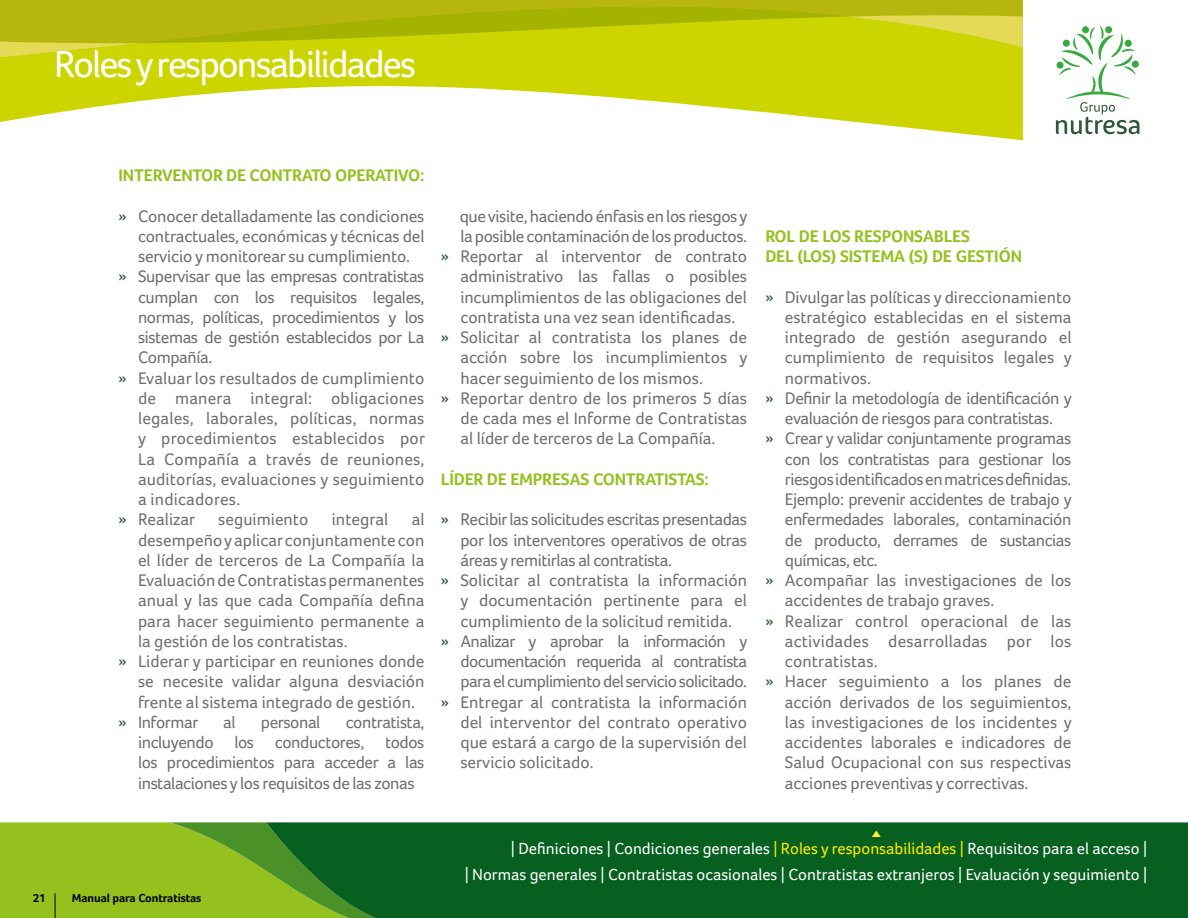
<style>
.page{position:relative;width:1188px;height:918px;background:#fff}
.page>*{position:absolute;margin:0;border:0;box-sizing:border-box;transform-origin:0 0}
.t1{font:38.4px "Foco";letter-spacing:-.05em;color:#fff}
.t2{font:17.25px/20.2px "Foco";color:#706f6f;text-align:justify}
.t3{font:17.25px "Foco";letter-spacing:-.025em;color:#706f6f}
.t4{font:700 17.25px/20.2px "Foco";letter-spacing:-.01em;color:#95c11f}
.t5{font:17.25px "Foco";letter-spacing:-.035em;color:#706f6f}
.t6{font:16.5px/25.8px "Foco";color:#fff;text-align:right}
.t7{font:700 12px "Foco";letter-spacing:-.01em;color:#000}
.s1{color:#2e5a39}
.s2{color:#ffed00}
</style>
<div class="page">
<div style="left:376px;top:822px;width:812px;height:96px;background:#07601f"></div>
<svg style="left:0;top:82px;width:1022px;height:59px"></svg>
<svg style="left:0;top:0;width:1022px;height:82px;background:#c3c907"></svg>
<svg style="left:1056px;top:25px;width:83px;height:109px"></svg>
<svg style="left:872px;top:830px;width:9px;height:7px"></svg>
<svg style="left:0;top:822px;width:376px;height:96px;background:#73aa21"></svg>
<h1 class="t1" style="left:54px;top:42px;width:364px">Roles y responsabilidades</h1>
<p class="t4" style="left:119px;top:165px;width:307px">INTERVENTOR DE CONTRATO OPERATIVO:</p>
<p class="t2" style="left:119px;top:205px;width:308px"><span class="s1">»</span> Conocer detalladamente las condiciones</p>
<p class="t2" style="left:138px;top:226px;width:288px">contractuales, económicas y técnicas del</p>
<p class="t2" style="left:138px;top:246px;width:274px">servicio y monitorear su cumplimiento.</p>
<p class="t3" style="left:119px;top:267px;width:307px"><span class="s1">»</span> Supervisar que las empresas contratistas</p>
<p class="t3" style="left:138px;top:287px;width:288px">cumplan con los requisitos legales,</p>
<p class="t3" style="left:138px;top:307px;width:288px">normas, políticas, procedimientos y los</p>
<p class="t3" style="left:138px;top:327px;width:288px">sistemas de gestión establecidos por La</p>
<p class="t3" style="left:138px;top:348px;width:76px">Compañía.</p>
<p class="t2" style="left:119px;top:367px;width:307px"><span class="s1">»</span> Evaluar los resultados de cumplimiento</p>
<p class="t2" style="left:138px;top:388px;width:288px">de manera integral: obligaciones</p>
<p class="t2" style="left:138px;top:408px;width:288px">legales, laborales, políticas, normas</p>
<p class="t2" style="left:138px;top:428px;width:289px">y procedimientos establecidos por</p>
<p class="t2" style="left:138px;top:448px;width:288px">La Compañía a través de reuniones,</p>
<p class="t2" style="left:138px;top:469px;width:288px">auditorías, evaluaciones y seguimiento</p>
<p class="t2" style="left:138px;top:489px;width:104px">a indicadores.</p>
<p class="t2" style="left:119px;top:509px;width:78px"><span class="s1">»</span> Realizar</p>
<p class="t2" style="left:218px;top:509px;width:92px">seguimiento</p>
<p class="t2" style="left:332px;top:509px;width:58px">integral</p>
<p class="t2" style="left:412px;top:509px;width:14px">al</p>
<p class="t2" style="left:138px;top:529px;width:288px">desempeño y aplicar conjuntamente con</p>
<p class="t2" style="left:138px;top:550px;width:288px">el líder de terceros de La Compañía la</p>
<p class="t2" style="left:138px;top:570px;width:288px">Evaluación de Contratistas permanentes</p>
<p class="t2" style="left:138px;top:590px;width:288px">anual y las que cada Compañía defina</p>
<p class="t2" style="left:138px;top:610px;width:288px">para hacer seguimiento permanente a</p>
<p class="t2" style="left:138px;top:631px;width:211px">la gestión de los contratistas.</p>
<p class="t2" style="left:119px;top:651px;width:307px"><span class="s1">»</span> Liderar y participar en reuniones donde</p>
<p class="t2" style="left:138px;top:671px;width:288px">se necesite validar alguna desviación</p>
<p class="t2" style="left:138px;top:691px;width:278px">frente al sistema integrado de gestión.</p>
<p class="t3" style="left:119px;top:712px;width:81px"><span class="s1">»</span> Informar</p>
<p class="t2" style="left:223px;top:712px;width:14px">al</p>
<p class="t3" style="left:261px;top:712px;width:61px">personal</p>
<p class="t2" style="left:138px;top:712px;width:288px;text-indent:208px">contratista, incluyendo los conductores, todos los procedimientos para acceder a las instalaciones y los requisitos de las zonas</p>
<p class="t3" style="left:460px;top:206px;width:289px">que visite, haciendo énfasis en los riesgos y</p>
<p class="t3" style="left:460px;top:226px;width:288px">la posible contaminación de los productos.</p>
<p class="t2" style="left:441px;top:246px;width:308px"><span class="s1">»</span> Reportar al interventor de contrato</p>
<p class="t2" style="left:460px;top:266px;width:288px">administrativo las fallas o posibles</p>
<p class="t2" style="left:460px;top:286px;width:288px">incumplimientos de las obligaciones del</p>
<p class="t2" style="left:460px;top:307px;width:276px">contratista una vez sean identificadas.</p>
<p class="t2" style="left:441px;top:327px;width:308px"><span class="s1">»</span> Solicitar al contratista los planes de</p>
<p class="t2" style="left:460px;top:347px;width:288px">acción sobre los incumplimientos y</p>
<p class="t2" style="left:460px;top:368px;width:244px">hacer seguimiento de los mismos.</p>
<p class="t2" style="left:441px;top:388px;width:308px"><span class="s1">»</span> Reportar dentro de los primeros 5 días</p>
<p class="t2" style="left:460px;top:408px;width:288px">de cada mes el Informe de Contratistas</p>
<p class="t2" style="left:460px;top:428px;width:257px">al líder de terceros de La Compañía.</p>
<p class="t4" style="left:441px;top:469px;width:269px">LÍDER DE EMPRESAS CONTRATISTAS:</p>
<p class="t3" style="left:441px;top:510px;width:308px"><span class="s1">»</span> Recibir las solicitudes escritas presentadas</p>
<p class="t3" style="left:460px;top:530px;width:288px">por los interventores operativos de otras</p>
<p class="t3" style="left:460px;top:550px;width:213px">áreas y remitirlas al contratista.</p>
<p class="t2" style="left:441px;top:570px;width:308px"><span class="s1">»</span> Solicitar al contratista la información</p>
<p class="t2" style="left:460px;top:590px;width:288px">y documentación pertinente para el</p>
<p class="t2" style="left:460px;top:611px;width:273px">cumplimiento de la solicitud remitida.</p>
<p class="t5" style="left:441px;top:631px;width:308px"><span class="s1">»</span> Analizar y aprobar la información y</p>
<p class="t5" style="left:460px;top:651px;width:288px">documentación requerida al contratista</p>
<p class="t5" style="left:460px;top:672px;width:288px">para el cumplimiento del servicio solicitado.</p>
<p class="t2" style="left:441px;top:692px;width:308px"><span class="s1">»</span> Entregar al contratista la información</p>
<p class="t2" style="left:460px;top:712px;width:288px">del interventor del contrato operativo</p>
<p class="t2" style="left:460px;top:732px;width:288px">que estará a cargo de la supervisión del</p>
<p class="t2" style="left:460px;top:752px;width:135px">servicio solicitado.</p>
<p class="t4" style="left:765px;top:226px;width:258px">ROL DE LOS RESPONSABLES<br>DEL (LOS) SISTEMA (S) DE GESTIÓN</p>
<p class="t2" style="left:765px;top:286px;width:308px"><span class="s1">»</span> Divulgar las políticas y direccionamiento</p>
<p class="t2" style="left:785px;top:307px;width:288px">estratégico establecidas en el sistema</p>
<p class="t2" style="left:785px;top:327px;width:288px">integrado de gestión asegurando el</p>
<p class="t2" style="left:785px;top:347px;width:288px">cumplimiento de requisitos legales y</p>
<p class="t2" style="left:785px;top:367px;width:88px">normativos.</p>
<p class="t3" style="left:765px;top:388px;width:308px"><span class="s1">»</span> Definir la metodología de identificación y</p>
<p class="t3" style="left:785px;top:408px;width:270px">evaluación de riesgos para contratistas.</p>
<p class="t3" style="left:765px;top:429px;width:308px"><span class="s1">»</span> Crear y validar conjuntamente programas</p>
<p class="t3" style="left:785px;top:449px;width:288px">con los contratistas para gestionar los</p>
<p class="t3" style="left:785px;top:469px;width:288px">riesgos identificados en matrices definidas.</p>
<p class="t3" style="left:785px;top:489px;width:289px">Ejemplo: prevenir accidentes de trabajo y</p>
<p class="t3" style="left:785px;top:510px;width:288px">enfermedades laborales, contaminación</p>
<p class="t3" style="left:785px;top:530px;width:288px">de producto, derrames de sustancias</p>
<p class="t3" style="left:785px;top:550px;width:94px">químicas, etc.</p>
<p class="t2" style="left:765px;top:570px;width:308px"><span class="s1">»</span> Acompañar las investigaciones de los</p>
<p class="t2" style="left:785px;top:590px;width:211px">accidentes de trabajo graves.</p>
<p class="t2" style="left:765px;top:610px;width:308px"><span class="s1">»</span> Realizar control operacional de las</p>
<p class="t2" style="left:785px;top:631px;width:288px">actividades desarrolladas por los</p>
<p class="t2" style="left:785px;top:651px;width:94px">contratistas.</p>
<p class="t2" style="left:765px;top:671px;width:308px"><span class="s1">»</span> Hacer seguimiento a los planes de</p>
<p class="t2" style="left:785px;top:691px;width:288px">acción derivados de los seguimientos,</p>
<p class="t2" style="left:785px;top:712px;width:288px">las investigaciones de los incidentes y</p>
<p class="t2" style="left:785px;top:732px;width:288px">accidentes laborales e indicadores de</p>
<p class="t2" style="left:785px;top:752px;width:288px">Salud Ocupacional con sus respectivas</p>
<p class="t2" style="left:785px;top:772px;width:245px">acciones preventivas y correctivas.</p>
<p class="t7" style="left:33px;top:891px;width:15px">21</p>
<p class="t7" style="left:72px;top:891px;width:131px">Manual para Contratistas</p>
<p class="t6" style="left:465px;top:835px;width:684px">| Definiciones | Condiciones generales <span class="s2">| Roles y responsabilidades |</span> Requisitos para el acceso |<br>| Normas generales | Contratistas ocasionales | Contratistas extranjeros | Evaluación y seguimiento |</p>
</div>
